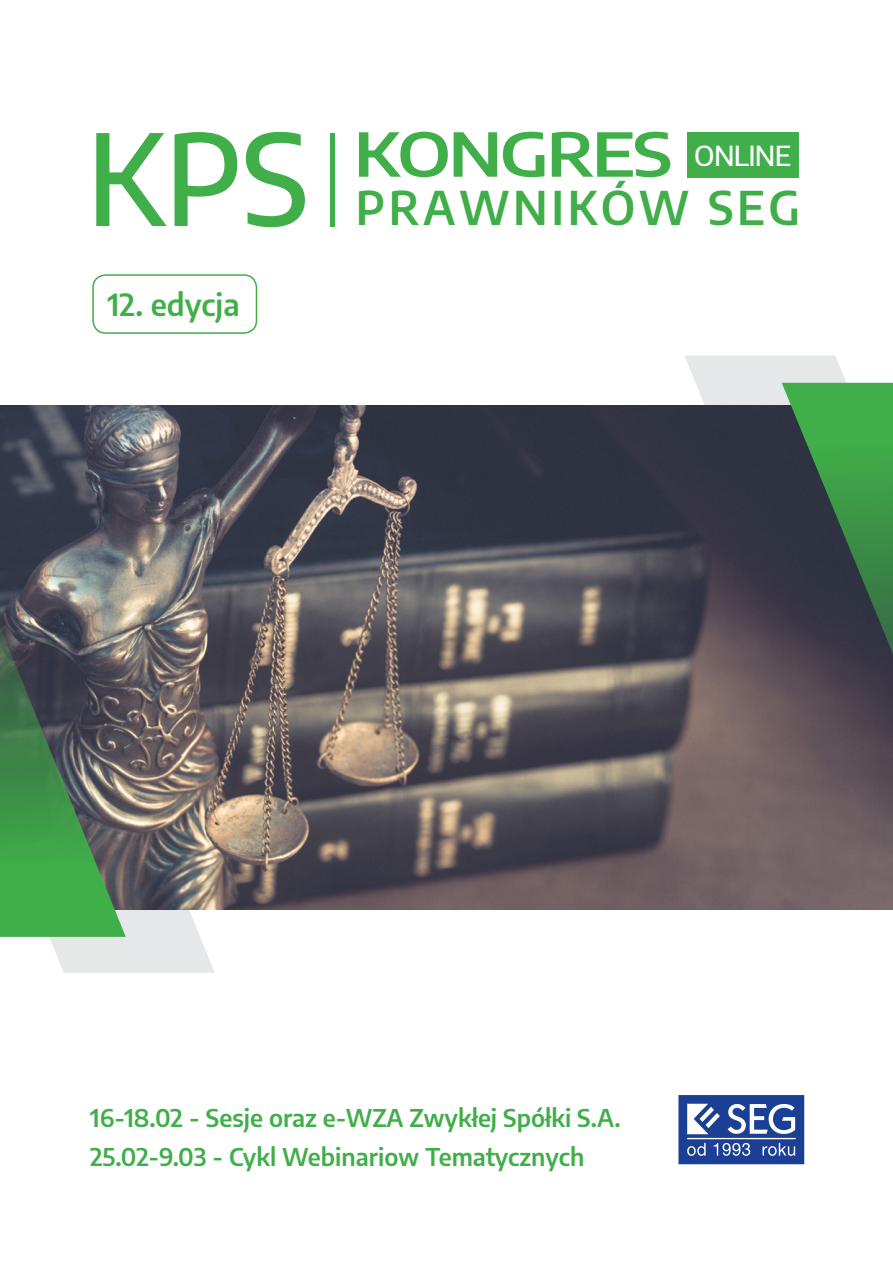
<style>
.page{position:relative;width:893px;height:1263px;background:#fff}
.page>*{position:absolute;margin:0;border:0;box-sizing:border-box;transform-origin:0 0}
.t1{font:500 125.55px "Encode Sans";color:#40ae49}
.t2{font:600 60.15px "Encode Sans";letter-spacing:-.035em;color:#40ae49;scale:1.18 1}
.t3{font:600 45.6px "Encode Sans";letter-spacing:.08em;color:#40ae49}
.DATA_KONGRESU__oklad{font:600 30px "Encode Sans";color:#40ae49}
.DATA_KONGRESU__oklad-2{font:600 24px/39px "Encode Sans";color:#40ae49}
</style>
<div class="page">
<div style="left:687px;top:132px;width:111px;height:46px;background:#40ae49"></div>
<hr style="left:330px;top:133px;width:4px;height:93px;background:#40ae49">
<svg style="left:678px;top:1095px;width:126px;height:69px"></svg>
<svg style="left:49px;top:910px;width:166px;height:63px;background:#e9eaeb"></svg>
<img style="left:0;top:405px;width:893px;height:505px">
<svg style="left:684px;top:356px;width:209px;height:326px;background:#50645a"></svg>
<svg style="left:0;top:610px;width:126px;height:327px;background:#4d7854"></svg>
<div style="left:92px;top:274px;width:165px;height:60px;border:2px solid #40ae49;border-radius:13px"></div>
<p class="t1" style="left:87px;top:91px;width:224px">KPS</p>
<p class="DATA_KONGRESU__oklad" style="left:108px;top:283px;width:134px">12. edycja</p>
<p class="t2" style="left:354px;top:111px;width:372px">KONGRES <sup>ONLINE</sup></p>
<p class="t3" style="left:356px;top:175px;width:446px">PRAWNIKÓW SEG</p>
<p class="DATA_KONGRESU__oklad-2" style="left:90px;top:1097px;width:532px">16-18.02 - Sesje oraz e-WZA Zwykłej Spółki S.A.<br>25.02-9.03 - Cykl Webinariow Tematycznych</p>
</div>
